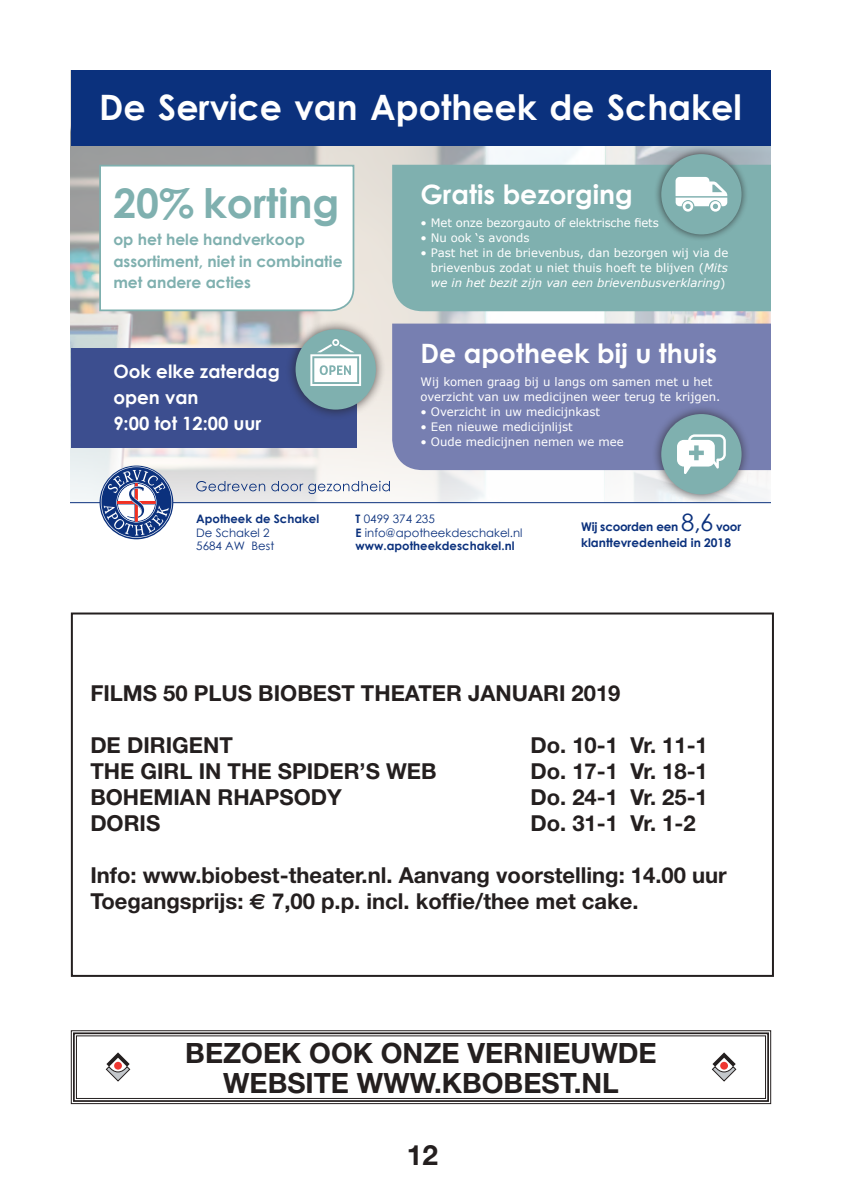
<style>
.page{position:relative;width:842px;height:1191px;background:#fff}
.page>*{position:absolute;margin:0;border:0;box-sizing:border-box;transform-origin:0 0}
.t1{font:700 40.8px "Century Gothic";color:#7fb0af}
.t2{font:700 35px "Century Gothic";color:#fff}
.t3{font:700 28px/30px "Helvetica Neue";color:#241f1f;text-align:center}
.t4{font:700 26.6px "Century Gothic";color:#fff}
.t5{font:700 22px/26px "Helvetica Neue";color:#241f1f}
.t6{font:700 18.4px/26px "Century Gothic";color:#fff}
.t7{font:700 15.6px/21.4px "Century Gothic";color:#7fb0af}
.t8{font:700 12px/16.8px "Century Gothic";color:#0b317d}
.t9{font:11.6px/15px "Verdana";color:#fff;text-align:justify}
.t10{font:11.6px/13.4px "Century Gothic";color:#0b317d}
.t11{font:700 11.6px "Century Gothic";color:#0b317d}
.s1{font-style:italic}
.s2{font-weight:700}
.s3{font-weight:400;font-size:24px}
.s4{font-family:"Euro Sans"}
</style>
<div class="page">
<img style="left:71px;top:146px;width:699px;height:356px">
<hr style="left:71px;top:502px;width:699px;height:1px;background:#0b317d">
<svg style="left:101px;top:466px;width:71px;height:72px"></svg>
<div style="left:71px;top:70px;width:699px;height:76px;background:#0b317d"></div>
<svg style="left:196px;top:481px;width:194px;height:13px"></svg>
<div style="left:392px;top:165px;width:378px;height:146px;background:#7fb0af"></div>
<div style="left:654px;top:146px;width:95px;height:96px;background:#241f1f;opacity:.75"></div>
<div style="left:661px;top:154px;width:80px;height:80px;background:#7fb0af;border-radius:50%"></div>
<svg style="left:675px;top:177px;width:52px;height:35px"></svg>
<div style="left:392px;top:323px;width:378px;height:147px;background:#777fb1"></div>
<div style="left:652px;top:404px;width:99px;height:100px;background:#241f1f;opacity:.75"></div>
<div style="left:661px;top:414px;width:80px;height:80px;background:#7fb0af;border-radius:50%"></div>
<svg style="left:677px;top:434px;width:49px;height:40px"></svg>
<svg style="left:98px;top:164px;width:257px;height:148px"></svg>
<div style="left:71px;top:348px;width:286px;height:100px;background:#3c4e8f"></div>
<div style="left:285px;top:319px;width:101px;height:100px;background:#241f1f;opacity:.75"></div>
<div style="left:296px;top:329px;width:80px;height:80px;background:#7fb0af;border-radius:50%"></div>
<svg style="left:310px;top:339px;width:51px;height:47px"></svg>
<div style="left:71px;top:612px;width:703px;height:365px;border:2px solid #241f1f"></div>
<svg style="left:70px;top:1030px;width:701px;height:74px"></svg>
<div style="left:73px;top:1032px;width:696px;height:69px;border:2px solid #241f1f"></div>
<svg style="left:106px;top:1052px;width:24px;height:29px"></svg>
<div style="left:114px;top:1061px;width:8px;height:8px;background:#ee3731;border-radius:50%"></div>
<svg style="left:712px;top:1052px;width:24px;height:29px"></svg>
<div style="left:720px;top:1061px;width:8px;height:8px;background:#ee3731;border-radius:50%"></div>
<h2 class="t2" style="left:99px;top:81px;width:644px">De Service van Apotheek de Schakel</h2>
<h1 class="t1" style="left:113px;top:173px;width:228px">20% korting</h1>
<h3 class="t7" style="left:113px;top:228px;width:231px">op het hele handverkoop assortiment, niet in combinatie met andere acties</h3>
<h3 class="t6" style="left:113px;top:358px;width:168px">Ook elke zaterdag open van<br>9:00 tot 12:00 uur</h3>
<h3 class="t4" style="left:420px;top:174px;width:214px">Gratis bezorging</h3>
<p class="t9" style="left:420px;top:216px;width:240px">• Met onze bezorgauto of elektrische fiets</p>
<p class="t9" style="left:420px;top:231px;width:110px">• Nu ook ‘s avonds</p>
<p class="t9" style="left:431px;top:246px;width:299px;text-indent:-10px">• Past het in de brievenbus, dan bezorgen wij via de brievenbus zodat u niet thuis hoeft te blijven (<span class="s1">Mits we in het bezit zijn van een brievenbusverklaring</span>)</p>
<h3 class="t4" style="left:420px;top:333px;width:298px">De apotheek bij u thuis</h3>
<p class="t9" style="left:420px;top:375px;width:301px">Wij komen graag bij u langs om samen met u het overzicht van uw medicijnen weer terug te krijgen.</p>
<p class="t9" style="left:420px;top:405px;width:181px">• Overzicht in uw medicijnkast</p>
<p class="t9" style="left:420px;top:420px;width:154px">• Een nieuwe medicijnlijst</p>
<p class="t9" style="left:420px;top:435px;width:205px">• Oude medicijnen nemen we mee</p>
<p class="t11" style="left:196px;top:510px;width:124px">Apotheek de Schakel</p>
<p class="t10" style="left:196px;top:525px;width:80px">De Schakel 2<br>5684 AW Best</p>
<p class="t10" style="left:356px;top:512px;width:169px"><span class="s2">T</span> 0499 374 235<br><span class="s2">E</span> info@apotheekdeschakel.nl <span class="s2">www.apotheekdeschakel.nl</span></p>
<p class="t8" style="left:581px;top:517px;width:162px">Wij scoorden een <span class="s3">8,6</span> voor klanttevredenheid in 2018</p>
<h3 class="t5" style="left:90px;top:679px;width:532px">FILMS 50 PLUS BIOBEST THEATER JANUARI 2019</h3>
<h3 class="t5" style="left:90px;top:731px;width:144px">DE DIRIGENT</h3>
<h3 class="t5" style="left:530px;top:731px;width:179px">Do. 10-1 Vr. 11-1</h3>
<h3 class="t5" style="left:90px;top:757px;width:348px">THE GIRL IN THE SPIDER’S WEB</h3>
<h3 class="t5" style="left:530px;top:757px;width:179px">Do. 17-1 Vr. 18-1</h3>
<h3 class="t5" style="left:90px;top:783px;width:253px">BOHEMIAN RHAPSODY</h3>
<h3 class="t5" style="left:530px;top:783px;width:179px">Do. 24-1 Vr. 25-1</h3>
<h3 class="t5" style="left:90px;top:809px;width:72px">DORIS</h3>
<h3 class="t5" style="left:530px;top:809px;width:167px">Do. 31-1 Vr. 1-2</h3>
<h3 class="t5" style="left:90px;top:861px;width:638px">Info: www.biobest-theater.nl. Aanvang voorstelling: 14.00 uur<br>Toegangsprijs: <span class="s4">€</span> 7,00 p.p. incl. koffie/thee met cake.</h3>
<h3 class="t3" style="left:185px;top:1037px;width:473px">BEZOEK OOK ONZE VERNIEUWDE<br>WEBSITE WWW.KBOBEST.NL</h3>
<h3 class="t3" style="left:407px;top:1139px;width:33px">12</h3>
</div>
